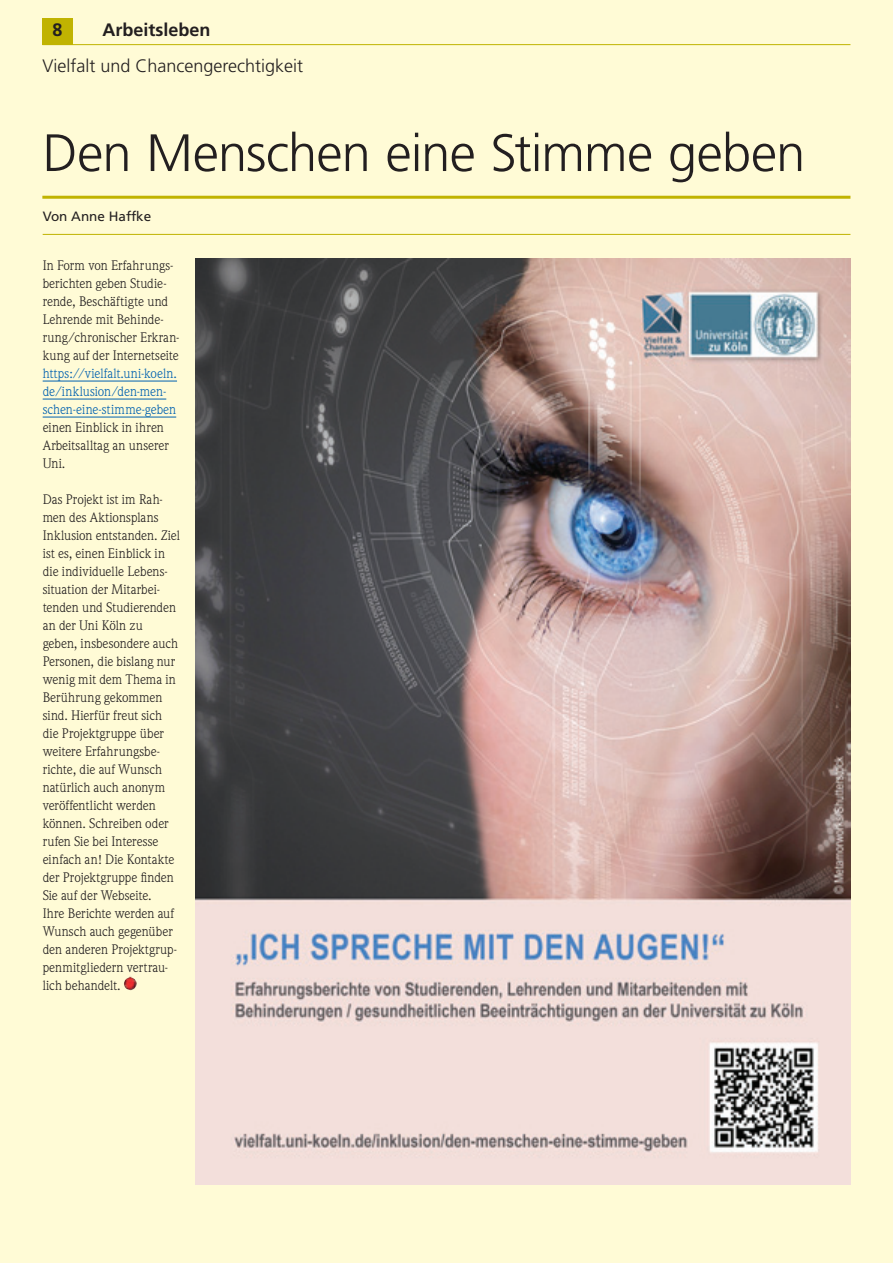
<style>
.page{position:relative;width:893px;height:1263px;background:#fffbd6}
.page>*{position:absolute;margin:0;border:0;box-sizing:border-box;transform-origin:0 0}
.t1{font:300 52.5px "Frutiger";letter-spacing:-.02em;color:#231f20}
.t2{font:300 18px "Frutiger";color:#231f20}
.t3{font:700 18px "Frutiger";color:#231f20}
.t4{font:13.5px/18px "Weidemann";color:#231f20}
.t5{font:13.5px/18px "Weidemann";color:#0161b0}
.t6{font:13.5px "Frutiger";color:#231f20}
</style>
<div class="page">
<hr style="left:42px;top:44px;width:808px;height:1px;background:#c0b301">
<div style="left:43px;top:18px;width:30px;height:26px;background:#c0b301"></div>
<hr style="left:43px;top:234px;width:807px;height:1px;background:#c0b301">
<hr style="left:42px;top:196px;width:808px;height:3px;background:#c0b301">
<hr style="left:43px;top:381px;width:134px;height:1px;background:#0161b0">
<hr style="left:43px;top:399px;width:123px;height:1px;background:#0161b0">
<hr style="left:43px;top:417px;width:133px;height:1px;background:#0161b0">
<img style="left:124px;top:976px;width:13px;height:14px">
<img style="left:196px;top:259px;width:654px;height:926px">
<h2 class="t3" style="left:53px;top:19px;width:12px">8</h2>
<h2 class="t3" style="left:102px;top:19px;width:110px">Arbeitsleben</h2>
<h2 class="t2" style="left:42px;top:56px;width:262px">Vielfalt und Chancengerechtigkeit</h2>
<h1 class="t1" style="left:43px;top:123px;width:764px">Den Menschen eine Stimme geben</h1>
<p class="t6" style="left:43px;top:208px;width:110px">Von Anne Haffke</p>
<p class="t4" style="left:43px;top:256px;width:138px">In Form von Erfahrungs&shy;berichten geben Studie&shy;rende, Beschäftigte und<br>Lehrende mit Behinde&shy;rung/chronischer Erkran&shy;kung auf der Internetseite</p>
<p class="t5" style="left:43px;top:364px;width:136px">https://vielfalt.uni-koeln. de/inklusion/den-men&shy;schen-eine-stimme-geben</p>
<p class="t4" style="left:43px;top:418px;width:128px">einen Einblick in ihren<br>Arbeitsalltag an unserer<br>Uni.</p>
<p class="t4" style="left:43px;top:490px;width:139px">Das Projekt ist im Rah&shy;men des Aktionsplans<br>Inklusion entstanden. Ziel ist es, einen Einblick in die individuelle Lebens&shy;situation der Mitarbei&shy;tenden und Studierenden an der Uni Köln zu geben, insbesondere auch<br>Personen, die bislang nur wenig mit dem Thema in<br>Berührung gekommen sind. Hierfür freut sich die Projektgruppe über weitere Erfahrungsbe&shy;richte, die auf Wunsch natürlich auch anonym veröffentlicht werden können. Schreiben oder rufen Sie bei Interesse einfach an! Die Kontakte der Projektgruppe finden<br>Sie auf der Webseite.<br>Ihre Berichte werden auf<br>Wunsch auch gegenüber den anderen Projektgrup&shy;penmitgliedern vertrau&shy;lich behandelt.</p>
</div>
